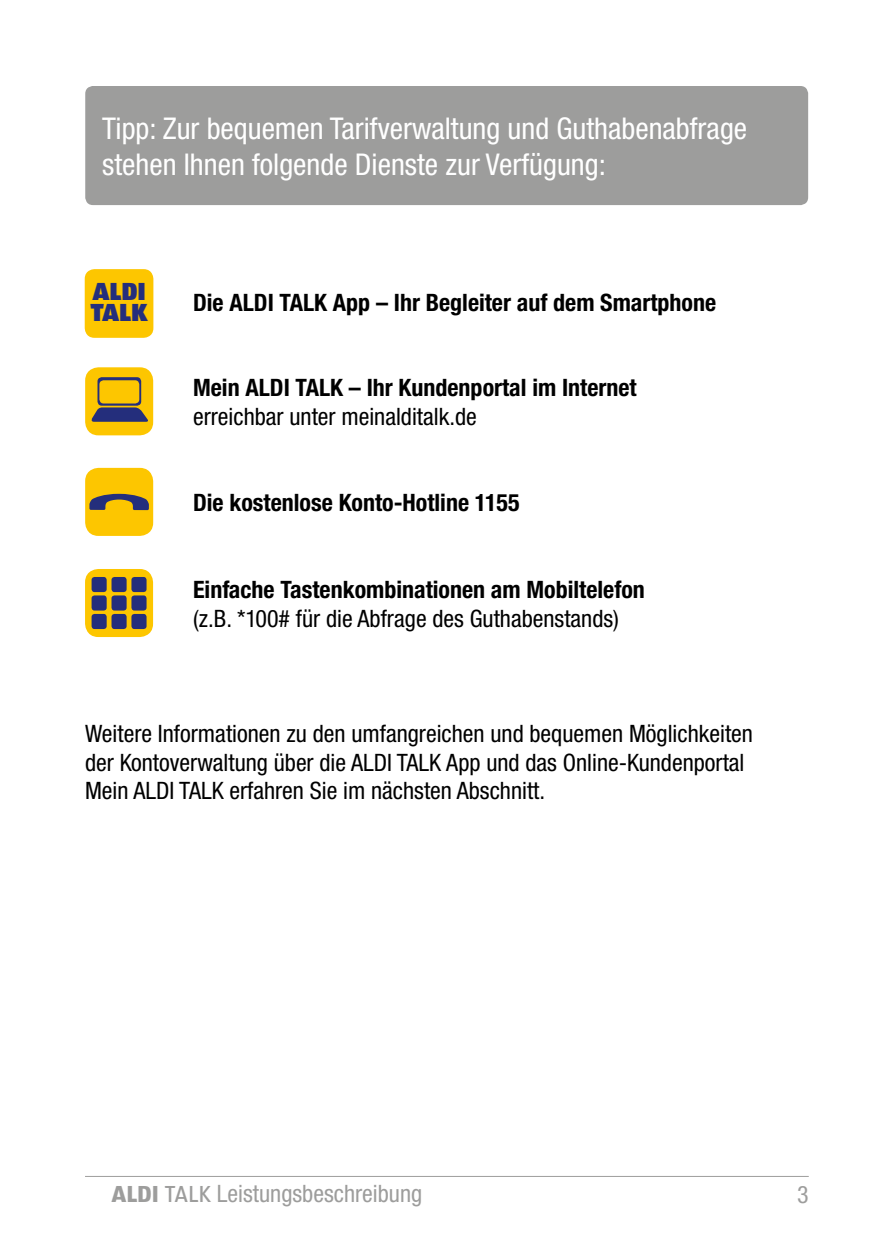
<style>
.page{position:relative;width:893px;height:1259px;background:#fff}
.page>*{position:absolute;margin:0;border:0;box-sizing:border-box;transform-origin:0 0}
.t1{font:condensed 30px/36px "Helvetica Neue LT";color:#fff}
.t2{font:25.5px/20.4px "ALDISUED Black";color:#242e7c}
.t3{font:condensed 24px/28.8px "Helvetica Neue LT";color:#000}
.t4{font:700 condensed 24px "Helvetica Neue LT";color:#000}
.t5{font:condensed 24px "Helvetica Neue LT";color:#9d9d9c}
.s1{font-family:"ALDISUED Bold";font-stretch:normal}
.s2{font-family:"ALDISUED Regular";font-stretch:normal}
</style>
<div class="page">
<hr style="left:85px;top:1176px;width:724px;height:1px;background:#9d9d9c">
<div style="left:85px;top:86px;width:723px;height:119px;background:#9d9d9c;border-radius:8px"></div>
<div style="left:85px;top:367px;width:68px;height:68px;background:#fdc600;border-radius:13px"></div>
<svg style="left:97px;top:377px;width:44px;height:29px"></svg>
<svg style="left:91px;top:407px;width:57px;height:15px"></svg>
<div style="left:99px;top:380px;width:40px;height:23px;background:#fdc600;border-radius:4px"></div>
<div style="left:85px;top:468px;width:68px;height:68px;background:#fdc600;border-radius:13px"></div>
<svg style="left:89px;top:494px;width:60px;height:16px"></svg>
<div style="left:85px;top:569px;width:68px;height:68px;background:#fdc600;border-radius:13px"></div>
<div style="left:92px;top:577px;width:15px;height:15px;background:#242e7c;border-radius:3px"></div>
<div style="left:112px;top:577px;width:15px;height:15px;background:#242e7c;border-radius:3px"></div>
<div style="left:131px;top:577px;width:16px;height:15px;background:#242e7c;border-radius:3px"></div>
<div style="left:92px;top:595px;width:15px;height:15px;background:#242e7c;border-radius:3px"></div>
<div style="left:112px;top:595px;width:15px;height:15px;background:#242e7c;border-radius:3px"></div>
<div style="left:131px;top:595px;width:16px;height:15px;background:#242e7c;border-radius:3px"></div>
<div style="left:92px;top:614px;width:15px;height:15px;background:#242e7c;border-radius:3px"></div>
<div style="left:112px;top:614px;width:15px;height:15px;background:#242e7c;border-radius:3px"></div>
<div style="left:131px;top:614px;width:16px;height:15px;background:#242e7c;border-radius:3px"></div>
<div style="left:85px;top:269px;width:68px;height:69px;background:#fdc600;border-radius:10px"></div>
<p class="t1" style="left:102px;top:111px;width:646px">Tipp: Zur bequemen Tarifverwaltung und Guthabenabfrage stehen Ihnen folgende Dienste zur Verfügung:</p>
<p class="t2" style="left:91px;top:280px;width:59px">ALDI<br>TALK</p>
<p class="t4" style="left:193px;top:288px;width:525px">Die ALDI TALK App – Ihr Begleiter auf dem Smartphone</p>
<p class="t4" style="left:193px;top:373px;width:445px">Mein ALDI TALK – Ihr Kundenportal im Internet</p>
<p class="t3" style="left:193px;top:402px;width:285px">erreichbar unter meinalditalk.de</p>
<p class="t4" style="left:193px;top:488px;width:328px">Die kostenlose Konto-Hotline 1155</p>
<p class="t4" style="left:193px;top:575px;width:453px">Einfache Tastenkombinationen am Mobiltelefon</p>
<p class="t3" style="left:193px;top:603px;width:427px">(z.B. *100# für die Abfrage des Guthabenstands)</p>
<p class="t3" style="left:85px;top:719px;width:669px">Weitere Informationen zu den umfangreichen und bequemen Möglichkeiten der Kontoverwaltung über die ALDI TALK App und das Online-Kundenportal<br>Mein ALDI TALK erfahren Sie im nächsten Abschnitt.</p>
<p class="t5" style="left:111px;top:1179px;width:312px"><span class="s1">ALDI</span> <span class="s2">TALK</span> Leistungsbeschreibung</p>
<p class="t5" style="left:797px;top:1181px;width:13px">3</p>
</div>
